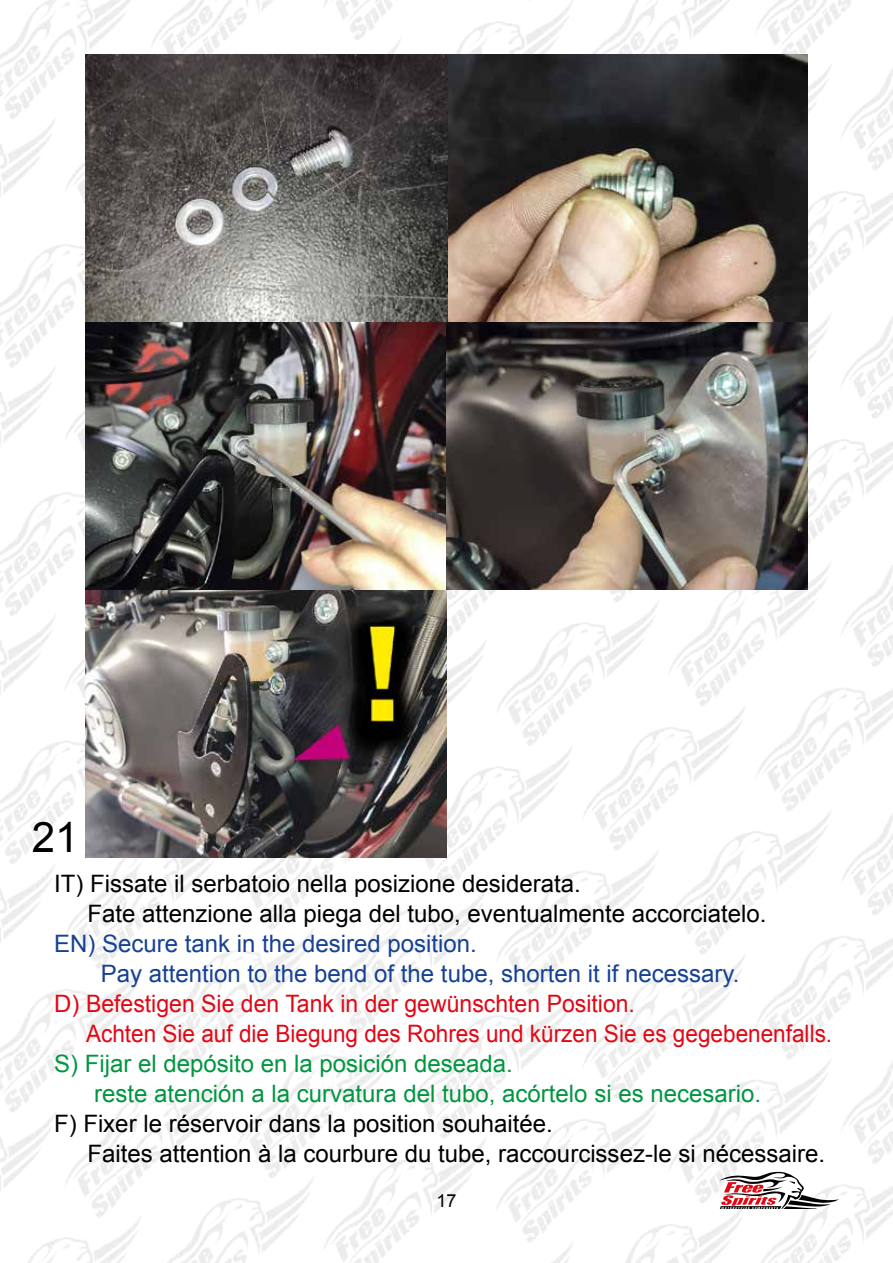
<style>
.page{position:relative;width:893px;height:1263px;background:#fff}
.page>*{position:absolute;margin:0;border:0;box-sizing:border-box;transform-origin:0 0}
.t1{font:42px "Arial";color:#000}
.t2{font:24px/30px "Arial";color:#000}
.t3{font:24px/30px "Arial";color:#e30613}
.t4{font:24px/30px "Arial";color:#009641}
.t5{font:24px/30px "Arial";color:#164194}
.t6{font:18px "Arial";color:#000}
</style>
<div class="page">
<img style="left:0;top:0;width:893px;height:1262px">
<svg style="left:719px;top:1172px;width:120px;height:37px"></svg>
<img style="left:85px;top:54px;width:362px;height:804px">
<img style="left:446px;top:54px;width:362px;height:536px">
<h1 class="t1" style="left:32px;top:809px;width:48px">21</h1>
<p class="t2" style="left:87px;top:869px;width:681px;text-indent:-33px">IT) Fissate il serbatoio nella posizione desiderata.<br>Fate attenzione alla piega del tubo, eventualmente accorciatelo.</p>
<p class="t5" style="left:101px;top:929px;width:640px;text-indent:-47px">EN) Secure tank in the desired position.<br>Pay attention to the bend of the tube, shorten it if necessary.</p>
<p class="t3" style="left:86px;top:989px;width:748px;text-indent:-32px">D) Befestigen Sie den Tank in der gewünschten Position.<br>Achten Sie auf die Biegung des Rohres und kürzen Sie es gegebenenfalls.</p>
<p class="t4" style="left:94px;top:1049px;width:668px;text-indent:-40px">S) Fijar el depósito en la posición deseada.<br>reste atención a la curvatura del tubo, acórtelo si es necesario.</p>
<p class="t2" style="left:87px;top:1109px;width:739px;text-indent:-33px">F) Fixer le réservoir dans la position souhaitée.<br>Faites attention à la courbure du tube, raccourcissez-le si nécessaire.</p>
<p class="t6" style="left:436px;top:1189px;width:22px">17</p>
</div>
